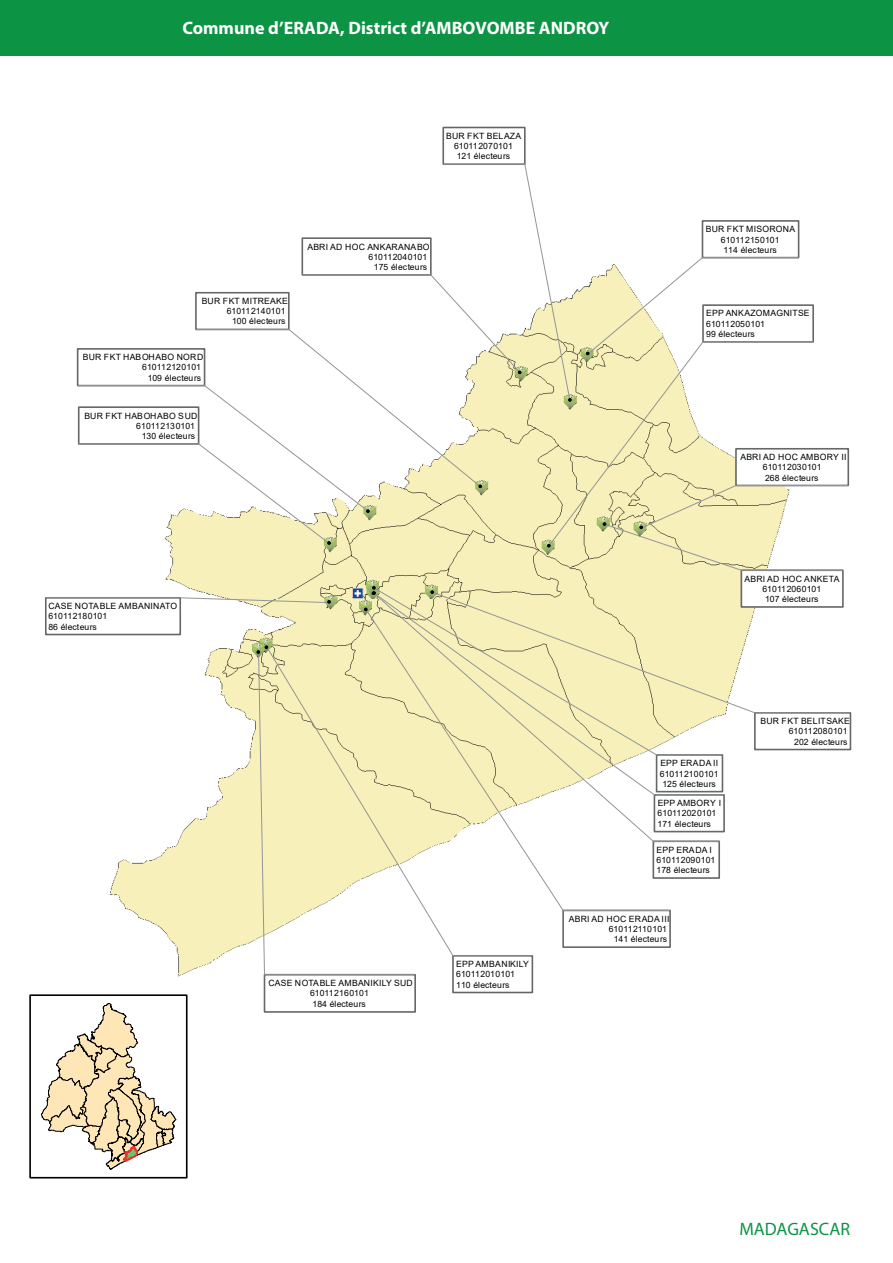
<style>
.page{position:relative;width:893px;height:1263px;background:#fff}
.page>*{position:absolute;margin:0;border:0;box-sizing:border-box;transform-origin:0 0}
.t1{font:700 18px "Myriad Pro";color:#fff}
.t2{font:18px "Myriad Pro";color:#0d9344}
.t3{font:8.7px/10.2px "Arial";letter-spacing:.005em;color:#000002}
</style>
<div class="page">
<div style="left:0;top:0;width:893px;height:56px;background:#0d9344"></div>
<img style="left:29px;top:126px;width:823px;height:1053px">
<div style="left:45px;top:597px;width:136px;height:38px;background:#fff;border:2px solid #646869"></div>
<svg style="left:45px;top:597px;width:286px;height:6px"></svg>
<div style="left:452px;top:955px;width:81px;height:38px;background:#fff;border:2px solid #646869"></div>
<svg style="left:265px;top:645px;width:268px;height:311px"></svg>
<div style="left:654px;top:794px;width:71px;height:38px;background:#fff;border:2px solid #646869"></div>
<div style="left:652px;top:840px;width:68px;height:39px;background:#fff;border:2px solid #646869"></div>
<svg style="left:671px;top:792px;width:49px;height:50px"></svg>
<div style="left:702px;top:220px;width:97px;height:38px;background:#fff;border:2px solid #646869"></div>
<svg style="left:586px;top:257px;width:213px;height:84px"></svg>
<div style="left:702px;top:304px;width:112px;height:39px;background:#fff;border:2px solid #646869"></div>
<svg style="left:547px;top:341px;width:267px;height:207px"></svg>
<div style="left:442px;top:127px;width:84px;height:38px;background:#fff;border:2px solid #646869"></div>
<div style="left:656px;top:754px;width:67px;height:38px;background:#fff;border:2px solid #646869"></div>
<svg style="left:372px;top:586px;width:351px;height:169px"></svg>
<svg style="left:372px;top:586px;width:3px;height:8px"></svg>
<div style="left:562px;top:910px;width:109px;height:38px;background:#fff;border:2px solid #646869"></div>
<svg style="left:365px;top:608px;width:306px;height:303px"></svg>
<div style="left:264px;top:974px;width:152px;height:39px;background:#fff;border:2px solid #646869"></div>
<svg style="left:258px;top:650px;width:158px;height:325px"></svg>
<svg style="left:257px;top:646px;width:11px;height:7px"></svg>
<div style="left:735px;top:448px;width:114px;height:38px;background:#fff;border:2px solid #646869"></div>
<div style="left:754px;top:712px;width:97px;height:38px;background:#fff;border:2px solid #646869"></div>
<svg style="left:431px;top:591px;width:420px;height:122px"></svg>
<div style="left:741px;top:569px;width:103px;height:39px;background:#fff;border:2px solid #646869"></div>
<svg style="left:602px;top:485px;width:247px;height:86px"></svg>
<svg style="left:77px;top:164px;width:494px;height:383px"></svg>
<svg style="left:41px;top:1002px;width:135px;height:168px"></svg>
<div style="left:29px;top:994px;width:159px;height:184px;border:2px solid #000001"></div>
<h1 class="t1" style="left:182px;top:16px;width:428px">Commune d’ERADA, District d’AMBOVOMBE ANDROY</h1>
<p class="t3" style="left:446px;top:131px;width:76px;text-align:center">BUR FKT BELAZA<br>610112070101<br>121 électeurs</p>
<p class="t3" style="left:202px;top:295px;width:88px;text-align:right">BUR FKT MITREAKE<br>610112140101<br>100 électeurs</p>
<p class="t3" style="left:83px;top:352px;width:122px;text-align:right">BUR FKT HABOHABO NORD<br>610112120101<br>109 électeurs</p>
<p class="t3" style="left:84px;top:410px;width:115px;text-align:right">BUR FKT HABOHABO SUD<br>610112130101<br>130 électeurs</p>
<p class="t3" style="left:307px;top:241px;width:124px;text-align:right">ABRI AD HOC ANKARANABO<br>610112040101<br>175 électeurs</p>
<p class="t3" style="left:48px;top:601px;width:130px">CASE NOTABLE AMBANINATO<br>610112180101<br>86 électeurs</p>
<p class="t3" style="left:456px;top:959px;width:74px">EPP AMBANIKILY<br>610112010101</p>
<p class="t3" style="left:268px;top:978px;width:146px">CASE NOTABLE AMBANIKILY SUD</p>
<p class="t3" style="left:456px;top:979px;width:55px">110 électeurs</p>
<p class="t3" style="left:310px;top:988px;width:60px">610112160101<br>184 électeurs</p>
<p class="t3" style="left:706px;top:224px;width:91px;text-align:center">BUR FKT MISORONA<br>610112150101<br>114 électeurs</p>
<p class="t3" style="left:706px;top:308px;width:105px">EPP ANKAZOMAGNITSE<br>610112050101<br>99 électeurs</p>
<p class="t3" style="left:740px;top:452px;width:108px;text-align:center">ABRI AD HOC AMBORY II<br>610112030101<br>268 électeurs</p>
<p class="t3" style="left:745px;top:573px;width:96px;text-align:center">ABRI AD HOC ANKETA<br>610112060101<br>107 électeurs</p>
<p class="t3" style="left:660px;top:758px;width:60px;text-align:center">EPP ERADA II<br>610112100101<br>125 électeurs</p>
<p class="t3" style="left:658px;top:798px;width:65px">EPP AMBORY I<br>610112020101<br>171 électeurs</p>
<p class="t3" style="left:657px;top:844px;width:60px">EPP ERADA I<br>610112090101<br>178 électeurs</p>
<p class="t3" style="left:569px;top:913px;width:102px;text-align:right">ABRI AD HOC ERADA III<br>610112110101<br>141 électeurs</p>
<p class="t3" style="left:760px;top:716px;width:91px;text-align:right">BUR FKT BELITSAKE<br>610112080101<br>202 électeurs</p>
<h1 class="t2" style="left:739px;top:1218px;width:112px">MADAGASCAR</h1>
</div>
